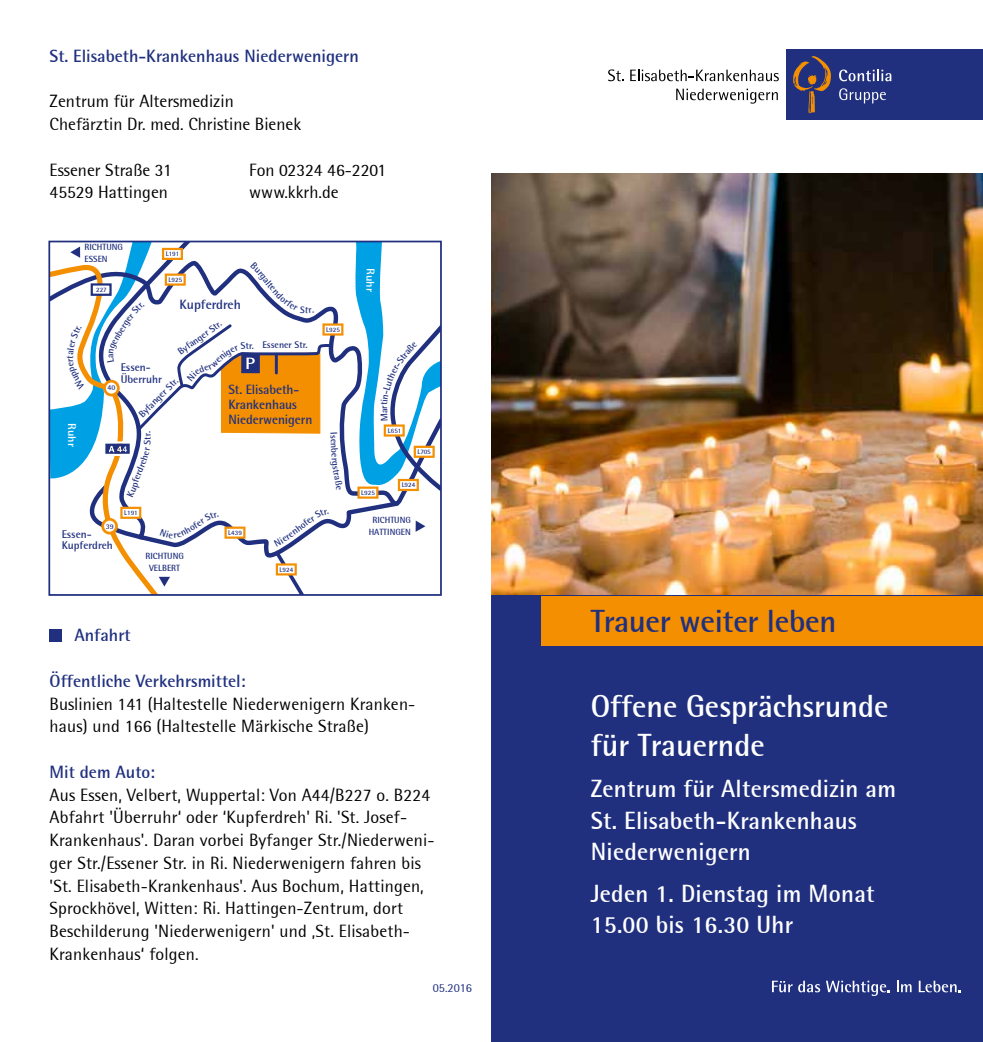
<style>
.page{position:relative;width:983px;height:1042px;background:#fff}
.page>*{position:absolute;margin:0;border:0;box-sizing:border-box;transform-origin:0 0}
.t1{font:700 31.5px/38.5px "Rotis Semi Sans";color:#fff}
.t2{font:700 31.5px "Rotis Semi Sans";letter-spacing:-.01em;color:#20307f}
.t3{font:700 24.5px/31.5px "Rotis Semi Sans";letter-spacing:.01em;color:#fff}
.t4{font:17.5px/22.8px "Rotis Semi Sans";letter-spacing:.01em;color:#000}
.t5{font:700 17.5px "Rotis Semi Sans";color:#20307f}
.t6{font:700 13.3px/14.7px "Rotis Semi Sans";letter-spacing:-.005em;color:#20307f}
.t7{font:12.25px "Rotis Semi Sans";color:#20307f}
.t8{font:700 11.03px/11.7px "Rotis Semi Sans";color:#20307f}
.t9{font:700 11.03px "Rotis Semi Sans";color:#fff;scale:1.09 1}
.t10{font:700 9.62px "Rotis Semi Sans";color:#20307f}
.t11{font:700 8.92px/11.7px "Rotis Semi Sans";color:#20307f;text-align:center}
.t12{font:700 7.35px "Rotis Semi Sans";color:#20307f}
.t13{font:700 6.65px "Rotis Semi Sans";color:#20307f}
</style>
<div class="page">
<img style="left:491px;top:174px;width:491px;height:422px">
<div style="left:491px;top:596px;width:491px;height:446px;background:#20307f"></div>
<div style="left:541px;top:596px;width:441px;height:49px;background:#f38f00"></div>
<svg style="left:772px;top:980px;width:20px;height:12px"></svg>
<svg style="left:798px;top:980px;width:91px;height:16px"></svg>
<svg style="left:897px;top:980px;width:14px;height:12px"></svg>
<svg style="left:918px;top:980px;width:42px;height:12px"></svg>
<div style="left:785px;top:49px;width:197px;height:71px;background:#20307f"></div>
<svg style="left:793px;top:56px;width:37px;height:57px"></svg>
<svg style="left:608px;top:69px;width:15px;height:12px"></svg>
<svg style="left:630px;top:70px;width:148px;height:11px"></svg>
<svg style="left:676px;top:89px;width:101px;height:15px"></svg>
<svg style="left:839px;top:88px;width:46px;height:15px"></svg>
<svg style="left:839px;top:70px;width:52px;height:11px"></svg>
<div style="left:50px;top:629px;width:12px;height:12px;background:#20307f"></div>
<svg style="left:49px;top:241px;width:392px;height:354px"></svg>
<p class="t5" style="left:50px;top:45px;width:311px">St. Elisabeth-Krankenhaus Niederwenigern</p>
<p class="t4" style="left:50px;top:90px;width:253px">Zentrum für Altersmedizin<br>Chefärztin Dr. med. Christine Bienek</p>
<p class="t4" style="left:50px;top:158px;width:124px">Essener Straße 31</p>
<p class="t4" style="left:249px;top:158px;width:138px">Fon 02324 46-2201</p>
<p class="t4" style="left:50px;top:181px;width:120px">45529 Hattingen</p>
<p class="t4" style="left:249px;top:181px;width:91px">www.kkrh.de</p>
<p class="t9" style="left:78px;top:423px;width:23px;rotate:89deg">Ruhr</p>
<p class="t11" style="left:84px;top:241px;width:40px;text-align:left">RICHTUNG<br>ESSEN</p>
<p class="t13" style="left:96px;top:285px;width:12px">227</p>
<p class="t13" style="left:166px;top:250px;width:15px">L191</p>
<p class="t13" style="left:168px;top:275px;width:15px">L925</p>
<p class="t6" style="left:179px;top:297px;width:63px">Kupferdreh</p>
<p class="t10" style="left:175px;top:347px;width:53px;rotate:-36deg">Byfanger Str.</p>
<p class="t10" style="left:262px;top:339px;width:47px">Essener Str.</p>
<p class="t8" style="left:121px;top:361px;width:43px">Essen-<br>Überruhr</p>
<p class="t12" style="left:107px;top:383px;width:9px">40</p>
<p class="t10" style="left:136px;top:411px;width:53px;rotate:-45deg">Byfanger Str.</p>
<p class="t10" style="left:142px;top:440px;width:5px;rotate:-90deg">t</p>
<p class="t6" style="left:228px;top:382px;width:72px">St. Elisabeth-<br>Krankenhaus</p>
<p class="t6" style="left:228px;top:412px;width:86px">Niederwenigern</p>
<p class="t13" style="left:326px;top:325px;width:15px">L925</p>
<p class="t10" style="left:339px;top:432px;width:22px;rotate:87deg">Isenb</p>
<p class="t12" style="left:106px;top:521px;width:9px">39</p>
<p class="t8" style="left:62px;top:528px;width:53px">Essen-<br>Kupferdreh</p>
<p class="t13" style="left:124px;top:508px;width:15px">L191</p>
<p class="t11" style="left:145px;top:550px;width:40px">RICHTUNG<br>VELBERT</p>
<p class="t13" style="left:228px;top:528px;width:15px">L439</p>
<p class="t13" style="left:279px;top:565px;width:15px">L924</p>
<p class="t9" style="left:377px;top:268px;width:23px;rotate:90deg">Ruhr</p>
<p class="t10" style="left:378px;top:409px;width:5px;rotate:-90deg">r</p>
<p class="t13" style="left:388px;top:426px;width:15px">L651</p>
<p class="t13" style="left:417px;top:447px;width:15px">L705</p>
<p class="t13" style="left:401px;top:481px;width:15px">L924</p>
<p class="t13" style="left:361px;top:488px;width:15px">L925</p>
<p class="t11" style="left:368px;top:514px;width:44px">RICHTUNG<br>HATTINGEN</p>
<p class="t5" style="left:74px;top:624px;width:58px">Anfahrt</p>
<p class="t5" style="left:50px;top:670px;width:197px">Öffentliche Verkehrsmittel:</p>
<p class="t4" style="left:50px;top:692px;width:367px">Buslinien 141 (Haltestelle Niederwenigern Kranken&shy;haus) und 166 (Haltestelle Märkische Straße)</p>
<p class="t5" style="left:50px;top:761px;width:107px">Mit dem Auto:</p>
<p class="t4" style="left:50px;top:783px;width:386px">Aus Essen, Velbert, Wuppertal: Von A44/B227 o. B224<br>Abfahrt 'Überruhr‘ oder ‘Kupferdreh' Ri. 'St. Josef-Krankenhaus'. Daran vorbei Byfanger Str./Niederweni&shy;ger Str./Essener Str. in Ri. Niederwenigern fahren bis 'St. Elisabeth-Krankenhaus'. Aus Bochum, Hattingen, Sprockhövel, Witten: Ri. Hattingen-Zentrum, dort Beschilderung 'Niederwenigern' und ‚St. Elisabeth-Krankenhaus‘ folgen.</p>
<p class="t7" style="left:432px;top:980px;width:41px">05.2016</p>
<h1 class="t2" style="left:590px;top:602px;width:247px">Trauer weiter leben</h1>
<h1 class="t1" style="left:590px;top:687px;width:299px">Offene Gesprächsrunde für Trauernde</h1>
<h2 class="t3" style="left:590px;top:772px;width:307px">Zentrum für Altersmedizin am<br>St. Elisabeth-Krankenhaus<br>Niederwenigern</h2>
<h2 class="t3" style="left:590px;top:877px;width:285px">Jeden 1. Dienstag im Monat<br>15.00 bis 16.30 Uhr</h2>
</div>
